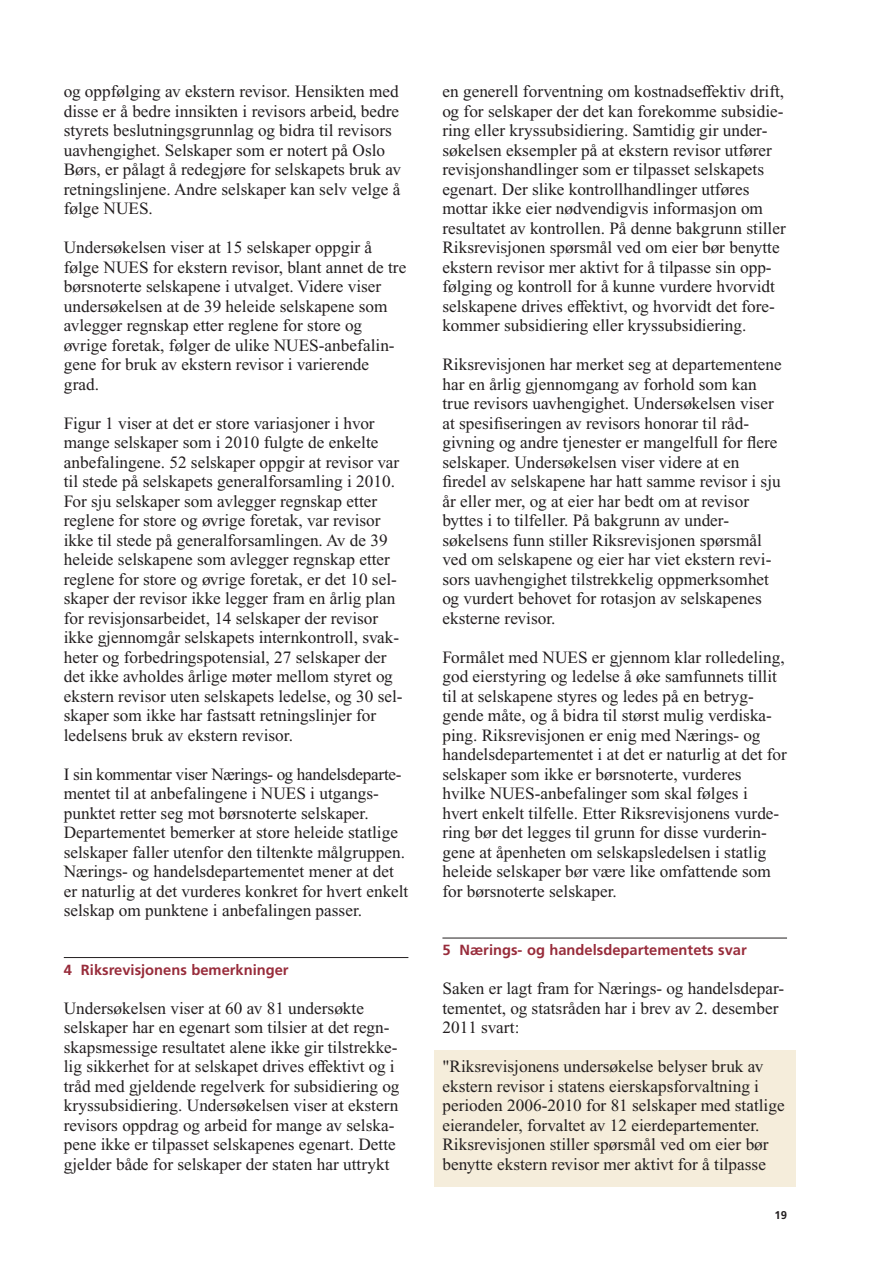
<style>
.page{position:relative;width:893px;height:1263px;background:#fff}
.page>*{position:absolute;margin:0;border:0;box-sizing:border-box;transform-origin:0 0}
.t1{font:17.25px/19.5px "Times New Roman PS Std";color:#231f20}
.t2{font:700 14.7px "Frutiger LT Std";color:#982c3b}
.t3{font:700 11.25px "Frutiger LT Std";color:#231f20}
</style>
<div class="page">
<div style="left:434px;top:1050px;width:361px;height:136px;background:#f5eddb"></div>
<hr style="left:64px;top:957px;width:344px;height:1px;background:#231f20">
<hr style="left:442px;top:938px;width:345px;height:1px;background:#231f20">
<p class="t1" style="left:64px;top:83px;width:339px">og oppfølging av ekstern revisor. Hensikten med disse er å bedre innsikten i revisors arbeid, bedre styrets beslutningsgrunnlag og bidra til revisors uavhengighet. Selskaper som er notert på Oslo Børs, er pålagt å redegjøre for selskapets bruk av retningslinjene. Andre selskaper kan selv velge å følge NUES.</p>
<p class="t1" style="left:64px;top:239px;width:344px">Undersøkelsen viser at 15 selskaper oppgir å følge NUES for ekstern revisor, blant annet de tre børsnoterte selskapene i utvalget. Videre viser undersøkelsen at de 39 heleide selskapene som avlegger regnskap etter reglene for store og øvrige foretak, følger de ulike NUES-anbefalin&shy;gene for bruk av ekstern revisor i varierende grad.</p>
<p class="t1" style="left:64px;top:415px;width:340px">Figur 1 viser at det er store variasjoner i hvor mange selskaper som i 2010 fulgte de enkelte anbefalingene. 52 selskaper oppgir at revisor var til stede på selskapets generalforsamling i 2010.<br>For sju selskaper som avlegger regnskap etter reglene for store og øvrige foretak, var revisor ikke til stede på generalforsamlingen. Av de 39 heleide selskapene som avlegger regnskap etter reglene for store og øvrige foretak, er det 10 sel&shy;skaper der revisor ikke legger fram en årlig plan for revisjonsarbeidet, 14 selskaper der revisor ikke gjennomgår selskapets internkontroll, svak&shy;heter og forbedringspotensial, 27 selskaper der det ikke avholdes årlige møter mellom styret og ekstern revisor uten selskapets ledelse, og 30 sel&shy;skaper som ikke har fastsatt retningslinjer for ledelsens bruk av ekstern revisor.</p>
<p class="t1" style="left:64px;top:766px;width:346px">I sin kommentar viser Nærings- og handelsdeparte&shy;mentet til at anbefalingene i NUES i utgangs&shy;punktet retter seg mot børsnoterte selskaper.<br>Departementet bemerker at store heleide statlige selskaper faller utenfor den tiltenkte målgruppen.<br>Nærings- og handelsdepartementet mener at det er naturlig at det vurderes konkret for hvert enkelt selskap om punktene i anbefalingen passer.</p>
<p class="t2" style="left:64px;top:964px;width:226px">4 Riksrevisjonens bemerkninger</p>
<p class="t1" style="left:64px;top:1000px;width:337px">Undersøkelsen viser at 60 av 81 undersøkte selskaper har en egenart som tilsier at det regn&shy;skapsmessige resultatet alene ikke gir tilstrekke&shy;lig sikkerhet for at selskapet drives effektivt og i tråd med gjeldende regelverk for subsidiering og kryssubsidiering. Undersøkelsen viser at ekstern revisors oppdrag og arbeid for mange av selska&shy;pene ikke er tilpasset selskapenes egenart. Dette gjelder både for selskaper der staten har uttrykt</p>
<p class="t1" style="left:442px;top:83px;width:345px">en generell forventning om kostnadseffektiv drift, og for selskaper der det kan forekomme subsidie&shy;ring eller kryssubsidiering. Samtidig gir under&shy;søkelsen eksempler på at ekstern revisor utfører revisjonshandlinger som er tilpasset selskapets egenart. Der slike kontrollhandlinger utføres mottar ikke eier nødvendigvis informasjon om resultatet av kontrollen. På denne bakgrunn stiller Riksrevisjonen spørsmål ved om eier bør benytte ekstern revisor mer aktivt for å tilpasse sin opp&shy;følging og kontroll for å kunne vurdere hvorvidt selskapene drives effektivt, og hvorvidt det fore&shy;kommer subsidiering eller kryssubsidiering.</p>
<p class="t1" style="left:442px;top:356px;width:341px">Riksrevisjonen har merket seg at departementene har en årlig gjennomgang av forhold som kan true revisors uavhengighet. Undersøkelsen viser at spesifiseringen av revisors honorar til råd&shy;givning og andre tjenester er mangelfull for flere selskaper. Undersøkelsen viser videre at en firedel av selskapene har hatt samme revisor i sju år eller mer, og at eier har bedt om at revisor byttes i to tilfeller. På bakgrunn av under&shy;søkelsens funn stiller Riksrevisjonen spørsmål ved om selskapene og eier har viet ekstern revi&shy;sors uavhengighet tilstrekkelig oppmerksomhet og vurdert behovet for rotasjon av selskapenes eksterne revisor.</p>
<p class="t1" style="left:442px;top:649px;width:346px">Formålet med NUES er gjennom klar rolledeling, god eierstyring og ledelse å øke samfunnets tillit til at selskapene styres og ledes på en betryg&shy;gende måte, og å bidra til størst mulig verdiska&shy;ping. Riksrevisjonen er enig med Nærings- og handelsdepartementet i at det er naturlig at det for selskaper som ikke er børsnoterte, vurderes hvilke NUES-anbefalinger som skal følges i hvert enkelt tilfelle. Etter Riksrevisjonens vurde&shy;ring bør det legges til grunn for disse vurderin&shy;gene at åpen heten om selskapsledelsen i statlig heleide selskaper bør være like omfattende som for børsnoterte selskaper.</p>
<p class="t2" style="left:442px;top:944px;width:306px">5 Nærings- og handelsdepartementets svar</p>
<p class="t1" style="left:442px;top:980px;width:343px">Saken er lagt fram for Nærings- og handelsdepar&shy;tementet, og statsråden har i brev av 2. desember<br>2011 svart:</p>
<p class="t1" style="left:442px;top:1058px;width:344px">"Riksrevisjonens undersøkelse belyser bruk av ekstern revisor i statens eierskapsforvaltning i perioden 2006-2010 for 81 selskaper med statlige eierandeler, forvaltet av 12 eierdepartementer.<br>Riksrevisjonen stiller spørsmål ved om eier bør benytte ekstern revisor mer aktivt for å tilpasse</p>
<p class="t3" style="left:774px;top:1211px;width:14px">19</p>
</div>
